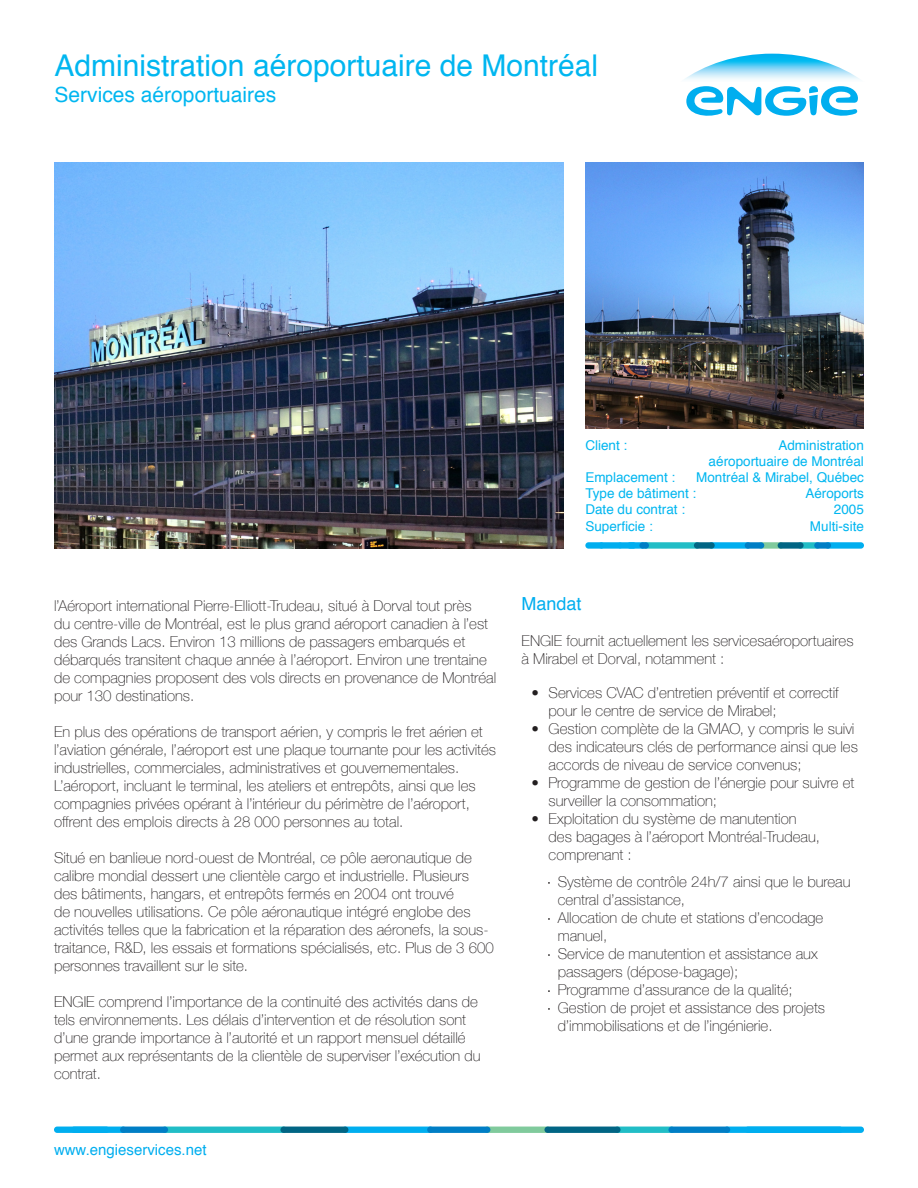
<style>
.page{position:relative;width:918px;height:1188px;background:#fff}
.page>*{position:absolute;margin:0;border:0;box-sizing:border-box;transform-origin:0 0}
.t1{font:30px "Helvetica";color:#00b6f0}
.t2{font:21px "Helvetica";color:#00b6f0}
.t3{font:18px "Helvetica";color:#00aeef}
.BODY-TEXT{font:100 15px/18px "Helvetica Neue";color:#231f20}
.t4{font:15px "Helvetica";color:#00aeef}
.t5{font:13.5px "Helvetica";color:#00b6f0}
</style>
<div class="page">
<img style="left:585px;top:162px;width:279px;height:267px">
<img style="left:54px;top:163px;width:510px;height:386px">
<div style="left:627px;top:542px;width:19px;height:7px;background:#00aeef;border-radius:3px"></div>
<div style="left:643px;top:542px;width:57px;height:7px;background:#21bdc6;border-radius:3px"></div>
<div style="left:825px;top:542px;width:39px;height:7px;background:#00aeef;border-radius:3px"></div>
<div style="left:797px;top:542px;width:24px;height:7px;background:#21bdc6;border-radius:3px"></div>
<div style="left:758px;top:542px;width:26px;height:7px;background:#80ca9c;border-radius:3px"></div>
<div style="left:708px;top:542px;width:43px;height:7px;background:#00aeef;border-radius:3px"></div>
<div style="left:745px;top:542px;width:19px;height:7px;background:#007ec5;border-radius:3px"></div>
<div style="left:694px;top:542px;width:21px;height:7px;background:#016584;border-radius:3px"></div>
<div style="left:814px;top:542px;width:17px;height:7px;background:#007ec5;border-radius:3px"></div>
<div style="left:778px;top:542px;width:26px;height:7px;background:#016584;border-radius:3px"></div>
<div style="left:639px;top:542px;width:10px;height:7px;background:#007ec5;border-radius:3px"></div>
<div style="left:617px;top:542px;width:19px;height:7px;background:#00aeef;border-radius:3px"></div>
<div style="left:585px;top:542px;width:19px;height:7px;background:#00aeef;border-radius:3px"></div>
<svg style="left:598px;top:542px;width:25px;height:7px"></svg>
<div style="left:724px;top:1127px;width:119px;height:6px;background:#00aeef;border-radius:3px"></div>
<div style="left:614px;top:1127px;width:61px;height:6px;background:#21bdc6;border-radius:3px"></div>
<div style="left:484px;top:1127px;width:67px;height:6px;background:#80ca9c;border-radius:3px"></div>
<div style="left:544px;top:1127px;width:77px;height:6px;background:#016584;border-radius:3px"></div>
<div style="left:342px;top:1127px;width:92px;height:6px;background:#00aeef;border-radius:3px"></div>
<div style="left:162px;top:1127px;width:125px;height:6px;background:#21bdc6;border-radius:3px"></div>
<div style="left:71px;top:1127px;width:55px;height:6px;background:#00aeef;border-radius:3px"></div>
<div style="left:427px;top:1127px;width:63px;height:6px;background:#007ec5;border-radius:3px"></div>
<div style="left:280px;top:1127px;width:68px;height:6px;background:#016584;border-radius:3px"></div>
<div style="left:120px;top:1127px;width:48px;height:6px;background:#007ec5;border-radius:3px"></div>
<div style="left:668px;top:1127px;width:62px;height:6px;background:#007ec5;border-radius:3px"></div>
<div style="left:54px;top:1127px;width:56px;height:6px;background:#00aeef;border-radius:3px"></div>
<div style="left:745px;top:1127px;width:119px;height:6px;background:#00aeef;border-radius:3px"></div>
<img style="left:684px;top:54px;width:176px;height:26px">
<svg style="left:686px;top:86px;width:172px;height:30px"></svg>
<p class="t1" style="left:55px;top:43px;width:545px">Administration aéroportuaire de Montréal</p>
<p class="t2" style="left:55px;top:78px;width:223px">Services aéroportuaires</p>
<p class="BODY-TEXT" style="left:54px;top:596px;width:444px">l’Aéroport international Pierre-Elliott-Trudeau, situé à Dorval tout près<br>du centre-ville de Montréal, est le plus grand aéroport canadien à l’est des Grands Lacs. Environ 13 millions de passagers embarqués et débarqués transitent chaque année à l’aéroport. Environ une trentaine de compagnies proposent des vols directs en provenance de Montréal pour 130 destinations.</p>
<p class="BODY-TEXT" style="left:54px;top:722px;width:444px">En plus des opérations de transport aérien, y compris le fret aérien et l’aviation générale, l’aéroport est une plaque tournante pour les activités industrielles, commerciales, administratives et gouvernementales.<br>L’aéroport, incluant le terminal, les ateliers et entrepôts, ainsi que les compagnies privées opérant à l’intérieur du périmètre de l’aéroport, offrent des emplois directs à 28 000 personnes au total.</p>
<p class="BODY-TEXT" style="left:54px;top:848px;width:441px">Situé en banlieue nord-ouest de Montréal, ce pôle aeronautique de calibre mondial dessert une clientèle cargo et industrielle. Plusieurs des bâtiments, hangars, et entrepôts fermés en 2004 ont trouvé<br>de nouvelles utilisations. Ce pôle aéronautique intégré englobe des activités telles que la fabrication et la réparation des aéronefs, la sous&shy;traitance, R&amp;D, les essais et formations spécialisés, etc. Plus de 3 600 personnes travaillent sur le site.</p>
<p class="BODY-TEXT" style="left:54px;top:992px;width:428px">ENGIE comprend l’importance de la continuité des activités dans de tels environnements. Les délais d’intervention et de résolution sont d’une grande importance à l’autorité et un rapport mensuel détaillé permet aux représentants de la clientèle de superviser l’exécution du contrat.</p>
<p class="t4" style="left:54px;top:1138px;width:154px">www.engieservices.net</p>
<p class="t5" style="left:585px;top:434px;width:44px">Client :</p>
<p class="t5" style="left:585px;top:467px;width:92px">Emplacement :</p>
<p class="t5" style="left:585px;top:483px;width:112px">Type de bâtiment :</p>
<p class="t5" style="left:585px;top:499px;width:101px">Date du contrat :</p>
<p class="t5" style="left:585px;top:515px;width:69px">Superficie :</p>
<p class="t5" style="left:778px;top:434px;width:87px">Administration</p>
<p class="t5" style="left:709px;top:451px;width:157px">aéroportuaire de Montréal</p>
<p class="t5" style="left:696px;top:467px;width:169px">Montréal &amp; Mirabel, Québec</p>
<p class="t5" style="left:805px;top:483px;width:60px">Aéroports</p>
<p class="t5" style="left:834px;top:499px;width:32px">2005</p>
<p class="t5" style="left:810px;top:515px;width:55px">Multi-site</p>
<p class="t3" style="left:522px;top:590px;width:62px">Mandat</p>
<p class="BODY-TEXT" style="left:522px;top:631px;width:333px">ENGIE fournit actuellement les servicesaéroportuaires à Mirabel et Dorval, notamment :</p>
<p class="BODY-TEXT" style="left:549px;top:683px;width:292px;text-indent:-17px">• Services CVAC d’entretien préventif et correctif pour le centre de service de Mirabel;</p>
<p class="BODY-TEXT" style="left:549px;top:719px;width:311px;text-indent:-17px">• Gestion complète de la GMAO, y compris le suivi des indicateurs clés de performance ainsi que les accords de niveau de service convenus;</p>
<p class="BODY-TEXT" style="left:549px;top:773px;width:307px;text-indent:-17px">• Programme de gestion de l’énergie pour suivre et surveiller la consommation;</p>
<p class="BODY-TEXT" style="left:549px;top:809px;width:273px;text-indent:-17px">• Exploitation du système de manutention des bagages à l’aéroport Montréal-Trudeau, comprenant :</p>
<p class="BODY-TEXT" style="left:558px;top:872px;width:294px">Système de contrôle 24h/7 ainsi que le bureau central d’assistance,</p>
<p class="BODY-TEXT" style="left:558px;top:908px;width:267px">Allocation de chute et stations d’encodage manuel,</p>
<p class="BODY-TEXT" style="left:558px;top:944px;width:261px">Service de manutention et assistance aux passagers (dépose-bagage);</p>
<p class="BODY-TEXT" style="left:558px;top:980px;width:236px">Programme d’assurance de la qualité;</p>
<p class="BODY-TEXT" style="left:558px;top:998px;width:269px">Gestion de projet et assistance des projets d’immobilisations et de l’ingénierie.</p>
</div>
